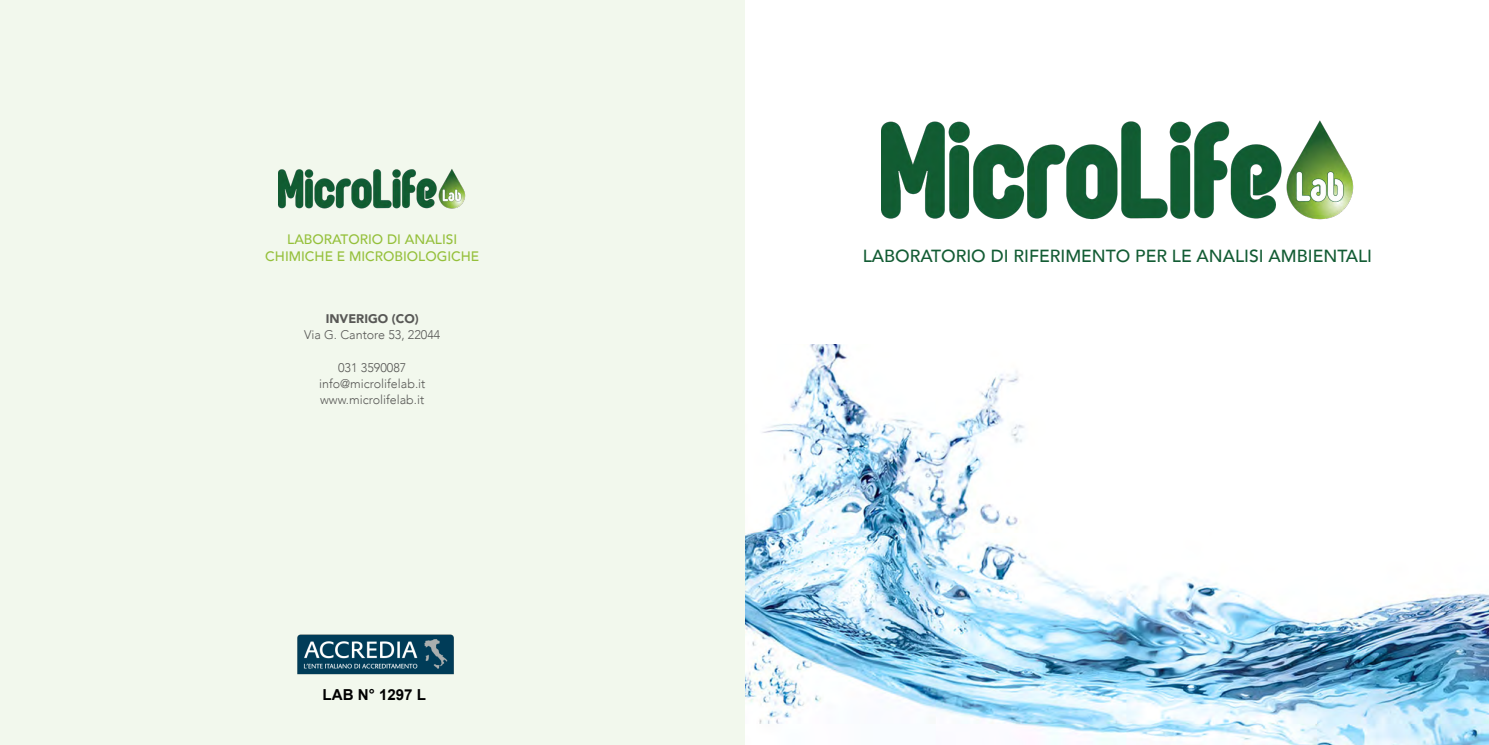
<style>
.page{position:relative;width:1489px;height:745px;background:#fff}
.page>*{position:absolute;margin:0;border:0;box-sizing:border-box;transform-origin:0 0}
.t1{font:500 17.5px "Avenir";color:#135c34}
.t2{font:700 15.12px "Arial";color:#000}
.t3{font:500 13.62px/17.5px "Avenir";color:#95c03b;text-align:center}
.t4{font:300 12.5px/16.2px "Avenir";color:#585856;text-align:center}
.t5{font:900 12.5px "Avenir";color:#585856}
</style>
<div class="page">
<div style="left:0;top:0;width:744px;height:744px;background:#f2f8ed"></div>
<img style="left:279px;top:169px;width:187px;height:40px">
<img style="left:881px;top:120px;width:473px;height:100px">
<img style="left:297px;top:634px;width:157px;height:41px">
<img style="left:745px;top:344px;width:743px;height:400px">
<p class="t3" style="left:265px;top:229px;width:215px">LABORATORIO DI ANALISI<br>CHIMICHE E MICROBIOLOGICHE</p>
<p class="t5" style="left:326px;top:307px;width:95px">INVERIGO (CO)</p>
<p class="t4" style="left:304px;top:326px;width:138px">Via G. Cantore 53, 22044</p>
<p class="t4" style="left:319px;top:359px;width:108px">031 3590087 info@microlifelab.it www.microlifelab.it</p>
<p class="t2" style="left:322px;top:684px;width:105px">LAB N° 1297 L</p>
<h1 class="t1" style="left:862px;top:240px;width:511px">LABORATORIO DI RIFERIMENTO PER LE ANALISI AMBIENTALI</h1>
</div>
